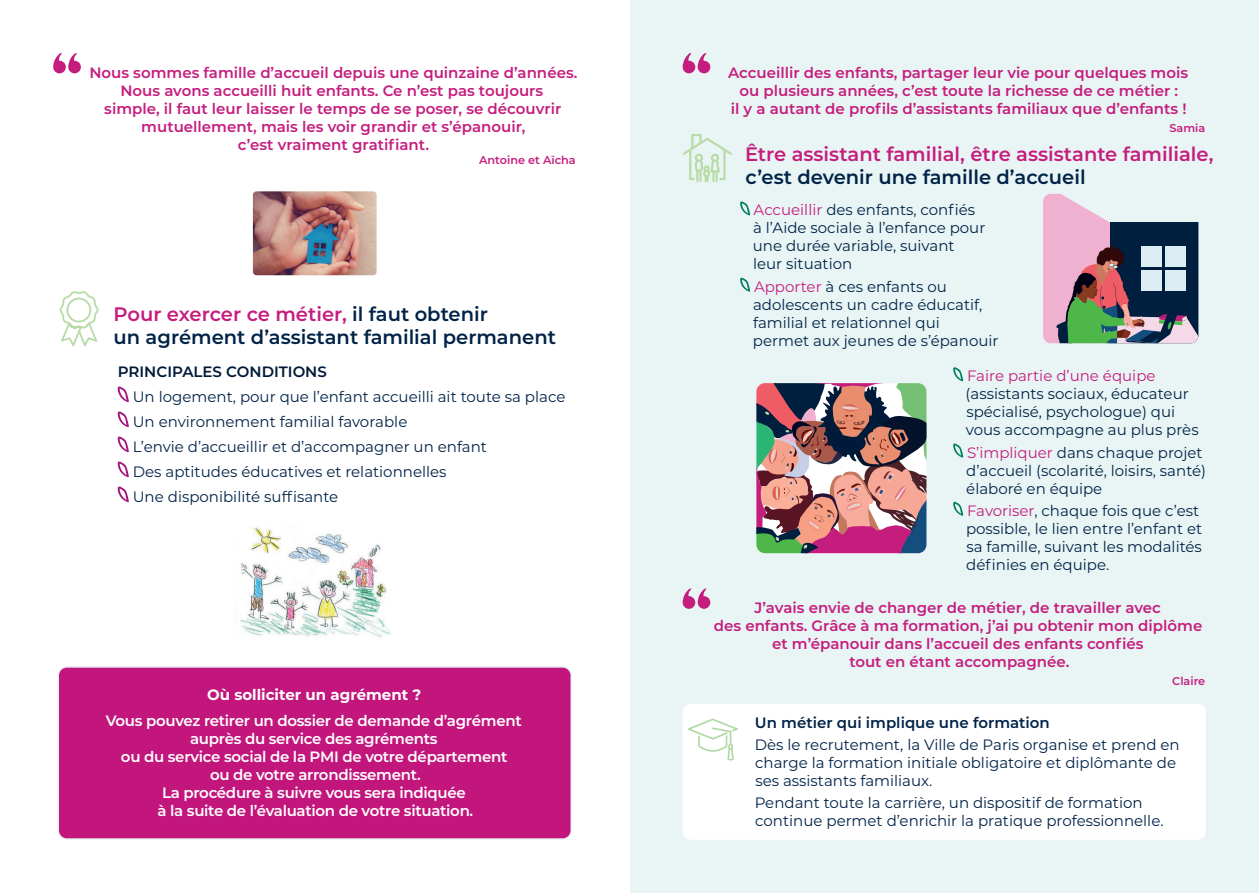
<style>
.page{position:relative;width:1259px;height:893px;background:#fff}
.page>*{position:absolute;margin:0;border:0;box-sizing:border-box;transform-origin:0 0}
.t1{font:600 19.5px/23.4px "Montserrat";color:#002348}
.t2{font:600 19.5px "Montserrat";color:#c51d7e}
.t3{font:15px/18px "Montserrat";color:#002348}
.t4{font:600 15px/18px "Montserrat";color:#c51d7e;text-align:center}
.t5{font:600 15px/18px "Montserrat";letter-spacing:-.02em;color:#fff;text-align:center}
.t6{font:600 15px "Montserrat";color:#002348}
.t7{font:700 15px "Montserrat";color:#fff}
.t8{font:15px "Montserrat";color:#c51d7e}
.t9{font:600 15px "Montserrat";color:#001a39}
.t10{font:600 11.25px "Montserrat";color:#c51d7e}
.s1{color:#c51d7e}
</style>
<div class="page">
<div style="left:630px;top:0;width:629px;height:893px;background:#e9f5f5"></div>
<div style="left:58px;top:667px;width:513px;height:172px;background:#c2167d;border-radius:9px"></div>
<div style="left:57px;top:666px;width:515px;height:174px;border:2px solid #e9f5f5;border-radius:9px"></div>
<img style="left:253px;top:191px;width:124px;height:84px">
<img style="left:240px;top:526px;width:151px;height:112px">
<svg style="left:53px;top:53px;width:28px;height:20px"></svg>
<svg style="left:60px;top:291px;width:38px;height:55px"></svg>
<svg style="left:118px;top:387px;width:11px;height:15px"></svg>
<svg style="left:118px;top:412px;width:11px;height:15px"></svg>
<svg style="left:118px;top:437px;width:11px;height:15px"></svg>
<svg style="left:118px;top:462px;width:11px;height:15px"></svg>
<svg style="left:118px;top:487px;width:11px;height:15px"></svg>
<div style="left:682px;top:704px;width:523px;height:136px;background:#fff;border-radius:9px"></div>
<svg style="left:688px;top:719px;width:50px;height:42px"></svg>
<svg style="left:682px;top:53px;width:28px;height:20px"></svg>
<svg style="left:682px;top:589px;width:28px;height:20px"></svg>
<svg style="left:756px;top:383px;width:170px;height:170px;background:#a1787b"></svg>
<svg style="left:953px;top:367px;width:10px;height:14px"></svg>
<svg style="left:953px;top:444px;width:10px;height:14px"></svg>
<svg style="left:953px;top:502px;width:10px;height:14px"></svg>
<svg style="left:740px;top:201px;width:10px;height:14px"></svg>
<svg style="left:740px;top:278px;width:10px;height:14px"></svg>
<svg style="left:682px;top:134px;width:50px;height:47px"></svg>
<svg style="left:1043px;top:194px;width:155px;height:149px;background:#8d848e"></svg>
<div style="left:1141px;top:247px;width:20px;height:20px;background:#dcedf4"></div>
<div style="left:1165px;top:247px;width:20px;height:20px;background:#dcedf4"></div>
<div style="left:1141px;top:270px;width:20px;height:20px;background:#dcedf4"></div>
<div style="left:1165px;top:270px;width:20px;height:20px;background:#dcedf4"></div>
<p class="t4" style="left:89px;top:63px;width:489px">Nous sommes famille d’accueil depuis une quinzaine d’années.<br>Nous avons accueilli huit enfants. Ce n’est pas toujours<br>simple, il faut leur laisser le temps de se poser, se découvrir mutuellement, mais les voir grandir et s’épanouir,<br>c’est vraiment gratifiant.</p>
<p class="t10" style="left:479px;top:152px;width:98px">Antoine et Aïcha</p>
<h1 class="t1" style="left:114px;top:301px;width:444px"><span class="s1">Pour exercer ce métier,</span> il faut obtenir<br>un agrément d’assistant familial permanent</h1>
<p class="t9" style="left:118px;top:361px;width:211px">PRINCIPALES CONDITIONS</p>
<p class="t3" style="left:133px;top:384px;width:434px;line-height:25px">Un logement, pour que l’enfant accueilli ait toute sa place Un environnement familial favorable<br>L’envie d’accueillir et d’accompagner un enfant<br>Des aptitudes éducatives et relationnelles<br>Une disponibilité suffisante</p>
<p class="t7" style="left:207px;top:684px;width:216px">Où solliciter un agrément ?</p>
<p class="t5" style="left:106px;top:711px;width:417px">Vous pouvez retirer un dossier de demande d’agrément auprès du service des agréments<br>ou du service social de la PMI de votre département<br>ou de votre arrondissement.<br>La procédure à suivre vous sera indiquée<br>à la suite de l’évaluation de votre situation.</p>
<p class="t4" style="left:728px;top:63px;width:461px">Accueillir des enfants, partager leur vie pour quelques mois ou plusieurs années, c’est toute la richesse de ce métier :<br>il y a autant de profils d’assistants familiaux que d’enfants !</p>
<p class="t10" style="left:1169px;top:120px;width:37px">Samia</p>
<h1 class="t2" style="left:745px;top:140px;width:470px">Être assistant familial, être assistante familiale,</h1>
<h1 class="t1" style="left:745px;top:165px;width:342px">c’est devenir une famille d’accueil</h1>
<p class="t3" style="left:753px;top:201px;width:234px"><span class="s1">Accueillir</span> des enfants, confiés à l’Aide sociale à l’enfance pour une durée variable, suivant leur situation</p>
<p class="t3" style="left:753px;top:277px;width:247px"><span class="s1">Apporter</span> à ces enfants ou adolescents un cadre éducatif, familial et relationnel qui permet aux jeunes de s’épanouir</p>
<p class="t8" style="left:967px;top:366px;width:190px">Faire partie d’une équipe</p>
<p class="t3" style="left:965px;top:384px;width:235px">(assistants sociaux, éducateur spécialisé, psychologue) qui vous accompagne au plus près</p>
<p class="t3" style="left:966px;top:443px;width:241px"><span class="s1">S’impliquer</span> dans chaque projet d’accueil (scolarité, loisirs, santé) élaboré en équipe</p>
<p class="t3" style="left:966px;top:501px;width:238px"><span class="s1">Favoriser</span>, chaque fois que c’est possible, le lien entre l’enfant et sa famille, suivant les modalités définies en équipe.</p>
<p class="t4" style="left:714px;top:598px;width:490px">J’avais envie de changer de métier, de travailler avec<br>des enfants. Grâce à ma formation, j’ai pu obtenir mon diplôme et m’épanouir dans l’accueil des enfants confiés<br>tout en étant accompagnée.</p>
<p class="t10" style="left:1172px;top:673px;width:35px">Claire</p>
<p class="t6" style="left:755px;top:712px;width:296px">Un métier qui implique une formation</p>
<p class="t3" style="left:755px;top:735px;width:426px">Dès le recrutement, la Ville de Paris organise et prend en charge la formation initiale obligatoire et diplômante de ses assistants familiaux.</p>
<p class="t3" style="left:755px;top:793px;width:410px">Pendant toute la carrière, un dispositif de formation continue permet d’enrichir la pratique professionnelle.</p>
</div>
